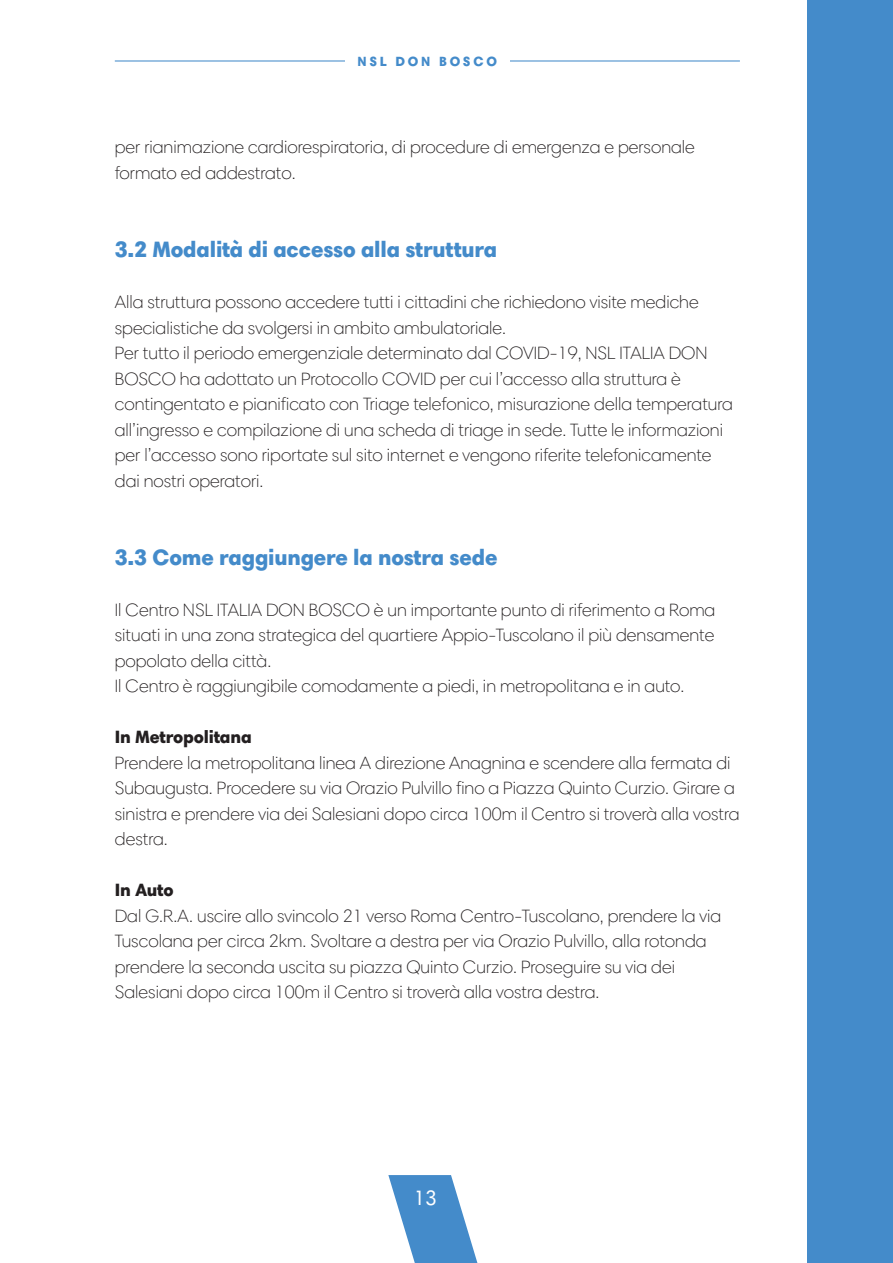
<style>
.page{position:relative;width:893px;height:1263px;background:#fff}
.page>*{position:absolute;margin:0;border:0;box-sizing:border-box;transform-origin:0 0}
.t1{font:900 22.5px "Harmonia Sans W1 G";letter-spacing:-.01em;color:#448bca}
.t2{font:21px "Harmonia Sans W1 G";color:#fff}
.t3{font:300 18px/25.5px "Harmonia Sans W1 G";color:#231f20}
.t4{font:900 18px "Harmonia Sans W1 G";letter-spacing:-.01em;color:#231f20}
.t5{font:900 13.5px "Harmonia Sans W1 G";letter-spacing:.2em;color:#448bca}
</style>
<div class="page">
<div style="left:808px;top:0;width:85px;height:1263px;background:#448bca"></div>
<svg style="left:388px;top:1175px;width:90px;height:88px"></svg>
<hr style="left:115px;top:60px;width:625px;height:2px;background:#448bca">
<div style="left:345px;top:50px;width:164px;height:21px;background:#fff"></div>
<p class="t5" style="left:358px;top:52px;width:141px">NSL DON BOSCO</p>
<p class="t3" style="left:115px;top:135px;width:582px">per rianimazione cardiorespiratoria, di procedure di emergenza e personale formato ed addestrato.</p>
<p class="t1" style="left:115px;top:235px;width:384px">3.2 Modalità di accesso alla struttura</p>
<p class="t3" style="left:115px;top:289px;width:620px">Alla struttura possono accedere tutti i cittadini che richiedono visite mediche specialistiche da svolgersi in ambito ambulatoriale.<br>Per tutto il periodo emergenziale determinato dal COVID-19, NSL ITALIA DON BOSCO ha adottato un Protocollo COVID per cui l’accesso alla struttura è contingentato e pianificato con Triage telefonico, misurazione della temperatura all’ingresso e compilazione di una scheda di triage in sede. Tutte le informazioni per l’accesso sono riportate sul sito internet e vengono riferite telefonicamente dai nostri operatori.</p>
<p class="t1" style="left:115px;top:542px;width:384px">3.3 Come raggiungere la nostra sede</p>
<p class="t3" style="left:115px;top:597px;width:602px">Il Centro NSL ITALIA DON BOSCO è un importante punto di riferimento a Roma situati in una zona strategica del quartiere Appio-Tuscolano il più densamente popolato della città.<br>Il Centro è raggiungibile comodamente a piedi, in metropolitana e in auto.</p>
<p class="t4" style="left:115px;top:725px;width:138px">In Metropolitana</p>
<p class="t3" style="left:115px;top:750px;width:626px">Prendere la metropolitana linea A direzione Anagnina e scendere alla fermata di Subaugusta. Procedere su via Orazio Pulvillo fino a Piazza Quinto Curzio. Girare a sinistra e prendere via dei Salesiani dopo circa 100m il Centro si troverà alla vostra destra.</p>
<p class="t4" style="left:115px;top:878px;width:60px">In Auto</p>
<p class="t3" style="left:115px;top:903px;width:608px">Dal G.R.A. uscire allo svincolo 21 verso Roma Centro-Tuscolano, prendere la via Tuscolana per circa 2km. Svoltare a destra per via Orazio Pulvillo, alla rotonda prendere la seconda uscita su piazza Quinto Curzio. Proseguire su via dei Salesiani dopo circa 100m il Centro si troverà alla vostra destra.</p>
<p class="t2" style="left:414px;top:1185px;width:24px">13</p>
</div>
